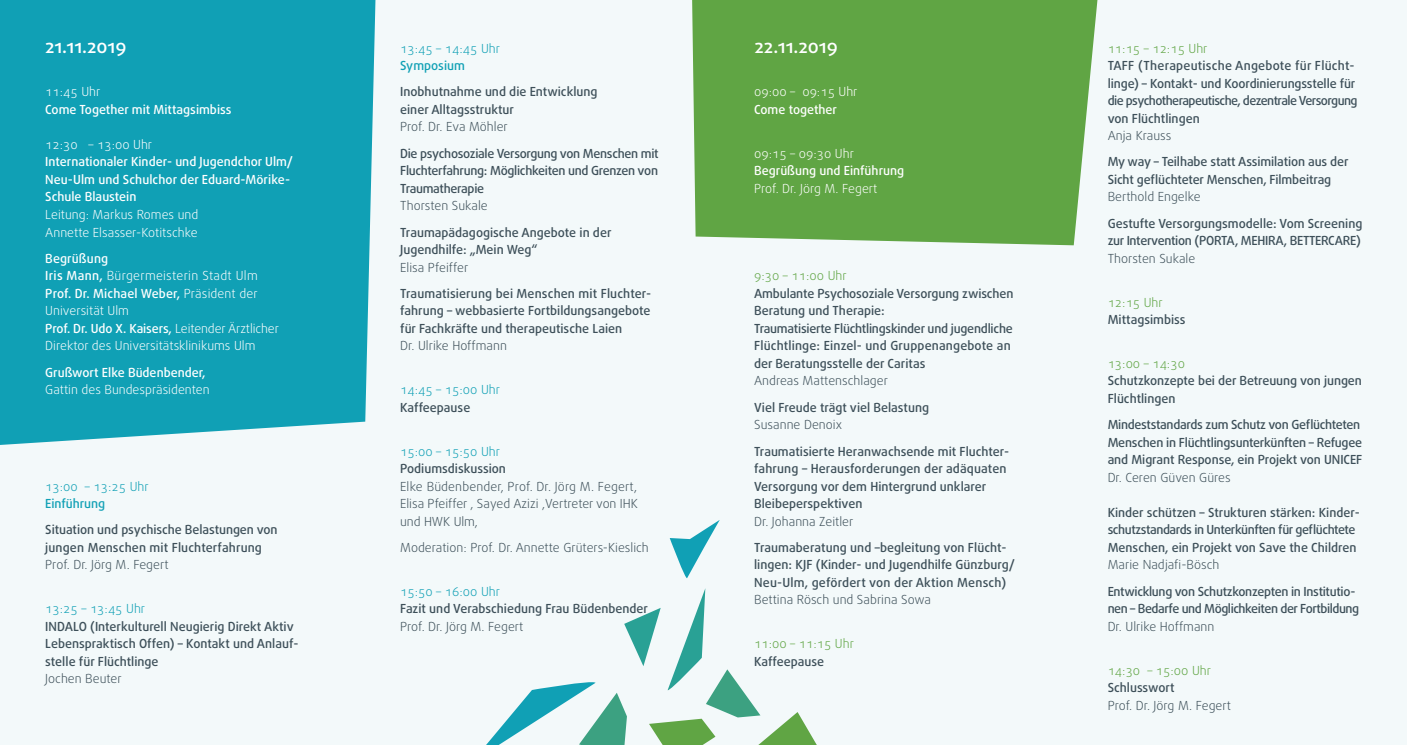
<style>
.page{position:relative;width:1407px;height:745px;background:#fff}
.page>*{position:absolute;margin:0;border:0;box-sizing:border-box;transform-origin:0 0}
.Subhead__Daxline___M{font:500 18.75px "Daxline Pro";color:#fff}
.Fließtext__Daxline{font:500 12.5px/17.5px "Daxline Pro";color:#3d4f59}
.Fließtext__Daxline-2{font:300 12.5px/17.5px "Daxline Pro";color:#3d4f59}
.Fließtext__Daxline-3{font:500 12.5px/17.5px "Daxline Pro";color:#fff}
.Fließtext__Daxline-4{font:500 12.5px/17.5px "Daxline Pro";letter-spacing:-.02em;color:#3d4f59}
.Fließtext__Daxline-5{font:300 12.5px "Daxline Pro";color:#fff}
.Fließtext__Daxline-6{font:300 12.5px "Daxline Pro";color:#10a0b5}
.Fließtext__Daxline-7{font:500 12.5px/17.5px "Daxline Pro";letter-spacing:-.035em;color:#3d4f59}
.Fließtext__Daxline-8{font:300 12.5px "Daxline Pro";color:#60a544}
.Fließtext__Daxline-9{font:300 12.5px "Daxline Pro";letter-spacing:.02em;color:#fff}
.Fließtext__Daxline-10{font:500 12.5px "Daxline Pro";letter-spacing:-.005em;color:#10a0b5}
.s1{font-weight:500}
.s2{font-weight:300}
</style>
<div class="page">
<div style="left:0;top:0;width:1407px;height:744px;background:#f3f9fa"></div>
<div style="left:0;top:0;width:376px;height:445px;background:#10a0b5"></div>
<div style="left:692px;top:0;width:405px;height:245px;background:#60a544"></div>
<svg style="left:670px;top:520px;width:50px;height:59px"></svg>
<svg style="left:487px;top:588px;width:329px;height:156px"></svg>
<p class="Subhead__Daxline___M" style="left:45px;top:33px;width:83px">21.11.2019</p>
<p class="Subhead__Daxline___M" style="left:754px;top:33px;width:85px">22.11.2019</p>
<p class="Fließtext__Daxline-6" style="left:400px;top:40px;width:101px">13:45 – 14:45 Uhr</p>
<p class="Fließtext__Daxline-10" style="left:400px;top:57px;width:66px">Symposium</p>
<p class="Fließtext__Daxline" style="left:400px;top:83px;width:199px">Inobhutnahme und die Entwicklung</p>
<p class="Fließtext__Daxline" style="left:400px;top:101px;width:115px">einer Alltagsstruktur</p>
<p class="Fließtext__Daxline-2" style="left:400px;top:118px;width:109px">Prof. Dr. Eva Möhler</p>
<p class="Fließtext__Daxline" style="left:400px;top:144px;width:260px;text-align:justify">Die psychosoziale Versorgung von Menschen mit Fluchterfahrung: Möglichkeiten und Grenzen von Traumatherapie</p>
<p class="Fließtext__Daxline-2" style="left:400px;top:197px;width:89px">Thorsten Sukale</p>
<p class="Fließtext__Daxline" style="left:400px;top:223px;width:213px">Traumapädagogische Angebote in der</p>
<p class="Fließtext__Daxline" style="left:400px;top:241px;width:139px">Jugendhilfe: „Mein Weg“</p>
<p class="Fließtext__Daxline-2" style="left:400px;top:258px;width:70px">Elisa Pfeiffer</p>
<p class="Fließtext__Daxline" style="left:400px;top:284px;width:253px;text-align:justify">Traumatisierung bei Menschen mit Fluchter&shy;fahrung – webbasierte Fortbildungsangebote für Fachkräfte und therapeutische Laien</p>
<p class="Fließtext__Daxline-2" style="left:400px;top:337px;width:108px">Dr. Ulrike Hoffmann</p>
<p class="Fließtext__Daxline-6" style="left:400px;top:381px;width:101px">14:45 – 15:00 Uhr</p>
<p class="Fließtext__Daxline" style="left:400px;top:398px;width:72px">Kaffeepause</p>
<p class="Fließtext__Daxline-6" style="left:400px;top:442px;width:101px">15:00 – 15:50 Uhr</p>
<p class="Fließtext__Daxline" style="left:400px;top:459px;width:107px">Podiumsdiskussion</p>
<p class="Fließtext__Daxline-2" style="left:400px;top:477px;width:239px">Elke Büdenbender, Prof. Dr. Jörg M. Fegert,<br>Elisa Pfeiffer , Sayed Azizi ,Vertreter von IHK</p>
<p class="Fließtext__Daxline-2" style="left:400px;top:512px;width:79px">und HWK Ulm,</p>
<p class="Fließtext__Daxline-2" style="left:400px;top:538px;width:250px">Moderation: Prof. Dr. Annette Grüters-Kieslich</p>
<p class="Fließtext__Daxline-6" style="left:400px;top:582px;width:101px">15:50 – 16:00 Uhr</p>
<p class="Fließtext__Daxline" style="left:400px;top:599px;width:249px">Fazit und Verabschiedung Frau Büdenbender</p>
<p class="Fließtext__Daxline-2" style="left:400px;top:617px;width:125px">Prof. Dr. Jörg M. Fegert</p>
<p class="Fließtext__Daxline-5" style="left:45px;top:84px;width:57px">11:45 Uhr</p>
<p class="Fließtext__Daxline-3" style="left:45px;top:101px;width:188px">Come Together mit Mittagsimbiss</p>
<p class="Fließtext__Daxline-5" style="left:45px;top:136px;width:108px">12:30 – 13:00 Uhr</p>
<p class="Fließtext__Daxline-3" style="left:45px;top:153px;width:249px">Internationaler Kinder- und Jugendchor Ulm/<br>Neu-Ulm und Schulchor der Eduard-Mörike-<br>Schule Blaustein</p>
<p class="Fließtext__Daxline-5" style="left:45px;top:206px;width:154px">Leitung: Markus Romes und</p>
<p class="Fließtext__Daxline-5" style="left:45px;top:224px;width:154px">Annette Elsasser-Kotitschke</p>
<p class="Fließtext__Daxline-3" style="left:45px;top:249px;width:64px">Begrüßung</p>
<p class="Fließtext__Daxline-9" style="left:45px;top:267px;width:214px"><span class="s1">Iris Mann,</span> Bürgermeisterin Stadt Ulm</p>
<p class="Fließtext__Daxline-3" style="left:45px;top:284px;width:214px">Prof. Dr. Michael Weber, <span class="s2">Präsident der</span></p>
<p class="Fließtext__Daxline-5" style="left:45px;top:302px;width:85px">Universität Ulm</p>
<p class="Fließtext__Daxline-3" style="left:45px;top:319px;width:235px">Prof. Dr. Udo X. Kaisers, <span class="s2">Leitender Ärztlicher</span></p>
<p class="Fließtext__Daxline-5" style="left:45px;top:337px;width:212px">Direktor des Universitätsklinikums Ulm</p>
<p class="Fließtext__Daxline-3" style="left:45px;top:363px;width:162px">Grußwort Elke Büdenbender,</p>
<p class="Fließtext__Daxline-5" style="left:45px;top:381px;width:166px">Gattin des Bundespräsidenten</p>
<p class="Fließtext__Daxline-5" style="left:754px;top:84px;width:105px">09:00 – 09:15 Uhr</p>
<p class="Fließtext__Daxline-3" style="left:754px;top:101px;width:84px">Come together</p>
<p class="Fließtext__Daxline-5" style="left:754px;top:145px;width:101px">09:15 – 09:30 Uhr</p>
<p class="Fließtext__Daxline-3" style="left:754px;top:162px;width:152px">Begrüßung und Einführung</p>
<p class="Fließtext__Daxline-5" style="left:754px;top:180px;width:125px">Prof. Dr. Jörg M. Fegert</p>
<p class="Fließtext__Daxline-8" style="left:754px;top:267px;width:94px">9:30 – 11:00 Uhr</p>
<p class="Fließtext__Daxline" style="left:754px;top:284px;width:261px">Ambulante Psychosoziale Versorgung zwischen<br>Beratung und Therapie:</p>
<p class="Fließtext__Daxline" style="left:754px;top:319px;width:260px">Traumatisierte Flüchtlingskinder und jugendliche<br>Flüchtlinge: Einzel- und Gruppenangebote an der Beratungsstelle der Caritas</p>
<p class="Fließtext__Daxline-2" style="left:754px;top:372px;width:135px">Andreas Mattenschlager</p>
<p class="Fließtext__Daxline" style="left:754px;top:398px;width:176px">Viel Freude trägt viel Belastung</p>
<p class="Fließtext__Daxline-2" style="left:754px;top:416px;width:89px">Susanne Denoix</p>
<p class="Fließtext__Daxline" style="left:754px;top:442px;width:257px">Traumatisierte Heranwachsende mit Fluchter&shy;fahrung – Herausforderungen der adäquaten Versorgung vor dem Hintergrund unklarer Bleibeperspektiven</p>
<p class="Fließtext__Daxline-2" style="left:754px;top:512px;width:101px">Dr. Johanna Zeitler</p>
<p class="Fließtext__Daxline" style="left:754px;top:538px;width:262px">Traumaberatung und –begleitung von Flücht&shy;lingen: KJF (Kinder- und Jugendhilfe Günzburg/<br>Neu-Ulm, gefördert von der Aktion Mensch)</p>
<p class="Fließtext__Daxline-2" style="left:754px;top:591px;width:179px">Bettina Rösch und Sabrina Sowa</p>
<p class="Fließtext__Daxline-8" style="left:754px;top:635px;width:101px">11:00 – 11:15 Uhr</p>
<p class="Fließtext__Daxline" style="left:754px;top:652px;width:72px">Kaffeepause</p>
<p class="Fließtext__Daxline-6" style="left:45px;top:477px;width:105px">13:00 – 13:25 Uhr</p>
<p class="Fließtext__Daxline-10" style="left:45px;top:495px;width:61px">Einführung</p>
<p class="Fließtext__Daxline" style="left:45px;top:521px;width:234px">Situation und psychische Belastungen von</p>
<p class="Fließtext__Daxline" style="left:45px;top:538px;width:218px">jungen Menschen mit Fluchterfahrung</p>
<p class="Fließtext__Daxline-2" style="left:45px;top:556px;width:125px">Prof. Dr. Jörg M. Fegert</p>
<p class="Fließtext__Daxline-6" style="left:45px;top:600px;width:101px">13:25 – 13:45 Uhr</p>
<p class="Fließtext__Daxline" style="left:45px;top:617px;width:255px">INDALO (Interkulturell Neugierig Direkt Aktiv<br>Lebenspraktisch Offen) – Kontakt und Anlauf&shy;stelle für Flüchtlinge</p>
<p class="Fließtext__Daxline-2" style="left:45px;top:669px;width:78px">Jochen Beuter</p>
<p class="Fließtext__Daxline-8" style="left:1107px;top:40px;width:101px">11:15 – 12:15 Uhr</p>
<p class="Fließtext__Daxline" style="left:1107px;top:57px;width:251px">TAFF (Therapeutische Angebote für Flücht&shy;linge) – Kontakt- und Koordinierungsstelle für die psychotherapeutische, dezentrale Versorgung von Flüchtlingen</p>
<p class="Fließtext__Daxline-2" style="left:1107px;top:127px;width:65px">Anja Krauss</p>
<p class="Fließtext__Daxline" style="left:1107px;top:153px;width:242px">My way – Teilhabe statt Assimilation aus der<br>Sicht geflüchteter Menschen, Filmbeitrag</p>
<p class="Fließtext__Daxline-2" style="left:1107px;top:188px;width:95px">Berthold Engelke</p>
<p class="Fließtext__Daxline-4" style="left:1107px;top:214px;width:256px">Gestufte Versorgungsmodelle: Vom Screening zur Intervention (PORTA, MEHIRA, BETTERCARE)</p>
<p class="Fließtext__Daxline-2" style="left:1107px;top:249px;width:89px">Thorsten Sukale</p>
<p class="Fließtext__Daxline-8" style="left:1107px;top:294px;width:57px">12:15 Uhr</p>
<p class="Fließtext__Daxline" style="left:1107px;top:311px;width:79px">Mittagsimbiss</p>
<p class="Fließtext__Daxline-8" style="left:1107px;top:355px;width:79px">13:00 – 14:30</p>
<p class="Fließtext__Daxline" style="left:1107px;top:372px;width:256px">Schutzkonzepte bei der Betreuung von jungen<br>Flüchtlingen</p>
<p class="Fließtext__Daxline-4" style="left:1107px;top:416px;width:256px">Mindeststandards zum Schutz von Geflüchteten<br>Menschen in Flüchtlingsunterkünften – Refugee and Migrant Response, ein Projekt von UNICEF</p>
<p class="Fließtext__Daxline-2" style="left:1107px;top:468px;width:125px">Dr. Ceren Güven Güres</p>
<p class="Fließtext__Daxline" style="left:1107px;top:503px;width:254px">Kinder schützen – Strukturen stärken: Kinder&shy;schutzstandards in Unterkünften für geflüchtete<br>Menschen, ein Projekt von Save the Children</p>
<p class="Fließtext__Daxline-2" style="left:1107px;top:556px;width:113px">Marie Nadjafi-Bösch</p>
<p class="Fließtext__Daxline-7" style="left:1107px;top:582px;width:253px">Entwicklung von Schutzkonzepten in Institutio&shy;nen – Bedarfe und Möglichkeiten der Fortbildung</p>
<p class="Fließtext__Daxline-2" style="left:1107px;top:617px;width:108px">Dr. Ulrike Hoffmann</p>
<p class="Fließtext__Daxline-8" style="left:1107px;top:661px;width:105px">14:30 – 15:00 Uhr</p>
<p class="Fließtext__Daxline" style="left:1107px;top:678px;width:68px">Schlusswort</p>
<p class="Fließtext__Daxline-2" style="left:1107px;top:696px;width:125px">Prof. Dr. Jörg M. Fegert</p>
</div>
